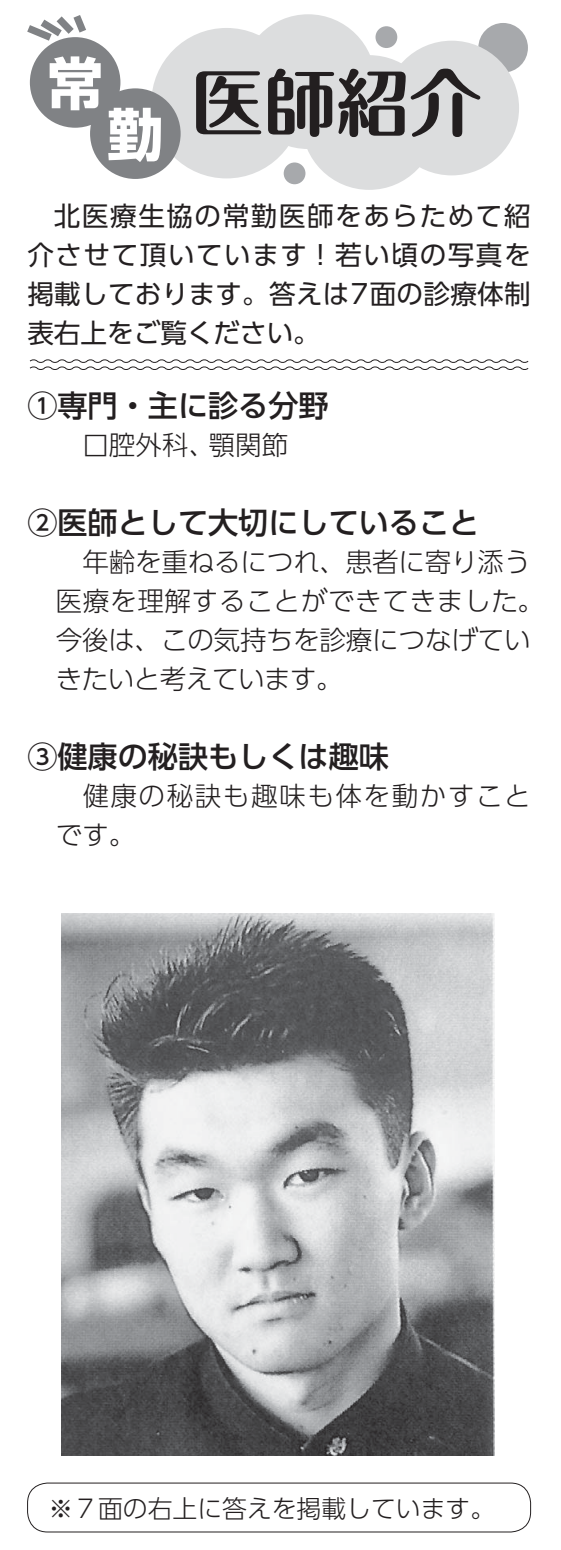
<style>
.page{position:relative;width:561px;height:1550px;background:#fff}
.page>*{position:absolute;margin:0;border:0;box-sizing:border-box;transform-origin:0 0}
.t1{font:72.75px "Maru Fo Pro Bold 90 msp RKSJ H";color:#231f20}
.t2{font:56.75px "UD Shin Go Pro Bold 90 msp RKSJ H";color:#fff}
.t3{font:30px "UD Shin Go Pro Medium 90 msp RKSJ H";color:#231f20}
.t4{font:26.5px/39px "UD Shin Go Pro Light 90 msp RKSJ H";letter-spacing:-.005em;color:#231f20}
.t5{font:26.5px/39px "UD Shin Go Pro Regular 90 msp RKSJ H";letter-spacing:.01em;color:#231f20;text-align:justify}
.t6{font:26.5px/39px "UD Shin Go Pro Light 90 msp RKSJ H";letter-spacing:.06em;color:#231f20}
.t7{font:24.75px "UD Shin Go Pro Light 90 msp RKSJ H";color:#231f20}
</style>
<div class="page">
<div style="left:27px;top:1482px;width:504px;height:49px;border:1px solid #231f20;border-radius:20px"></div>
<svg style="left:29px;top:359px;width:500px;height:11px"></svg>
<img style="left:61px;top:913px;width:434px;height:541px">
<div style="left:478px;top:23px;width:50px;height:50px;background:#a7a9ac;border-radius:50%"></div>
<div style="left:151px;top:28px;width:151px;height:150px;background:#dcddde;border-radius:50%"></div>
<div style="left:241px;top:14px;width:134px;height:135px;background:#dcddde;border-radius:50%"></div>
<div style="left:302px;top:55px;width:134px;height:135px;background:#dcddde;border-radius:50%"></div>
<div style="left:384px;top:41px;width:135px;height:134px;background:#dcddde;border-radius:50%"></div>
<div style="left:30px;top:37px;width:90px;height:91px;background:#808285;border-radius:50%"></div>
<div style="left:90px;top:88px;width:91px;height:91px;background:#808285;border-radius:50%"></div>
<div style="left:284px;top:162px;width:21px;height:22px;background:#a7a9ac;border-radius:50%"></div>
<div style="left:375px;top:26px;width:22px;height:22px;background:#a7a9ac;border-radius:50%"></div>
<svg style="left:27px;top:15px;width:65px;height:32px"></svg>
<h2 class="t2" style="left:47px;top:62px;width:58px">常</h2>
<h1 class="t1" style="left:107px;top:76px;width:376px"><sub>勤</sub>医師紹介</h1>
<p class="t5" style="left:27px;top:200px;width:505px;text-indent:27px">北医療生協の常勤医師をあらためて紹介させて頂いています！若い頃の写真を掲載しております。答えは7面の診療体制表右上をご覧ください。</p>
<p class="t3" style="left:27px;top:395px;width:303px">①専門・主に診る分野</p>
<p class="t4" style="left:82px;top:429px;width:207px">口腔外科、顎関節</p>
<p class="t3" style="left:27px;top:512px;width:453px">②医師として大切にしていること</p>
<p class="t4" style="left:56px;top:546px;width:490px;text-indent:27px">年齢を重ねるにつれ、患者に寄り添う医療を理解することができてきました。今後は、この気持ちを診療につなげていきたいと考えています。</p>
<p class="t3" style="left:27px;top:745px;width:363px">③健康の秘訣もしくは趣味</p>
<p class="t6" style="left:56px;top:780px;width:476px;text-indent:27px">健康の秘訣も趣味も体を動かすことです。</p>
<p class="t7" style="left:48px;top:1498px;width:448px">※７面の右上に答えを掲載しています。</p>
</div>
